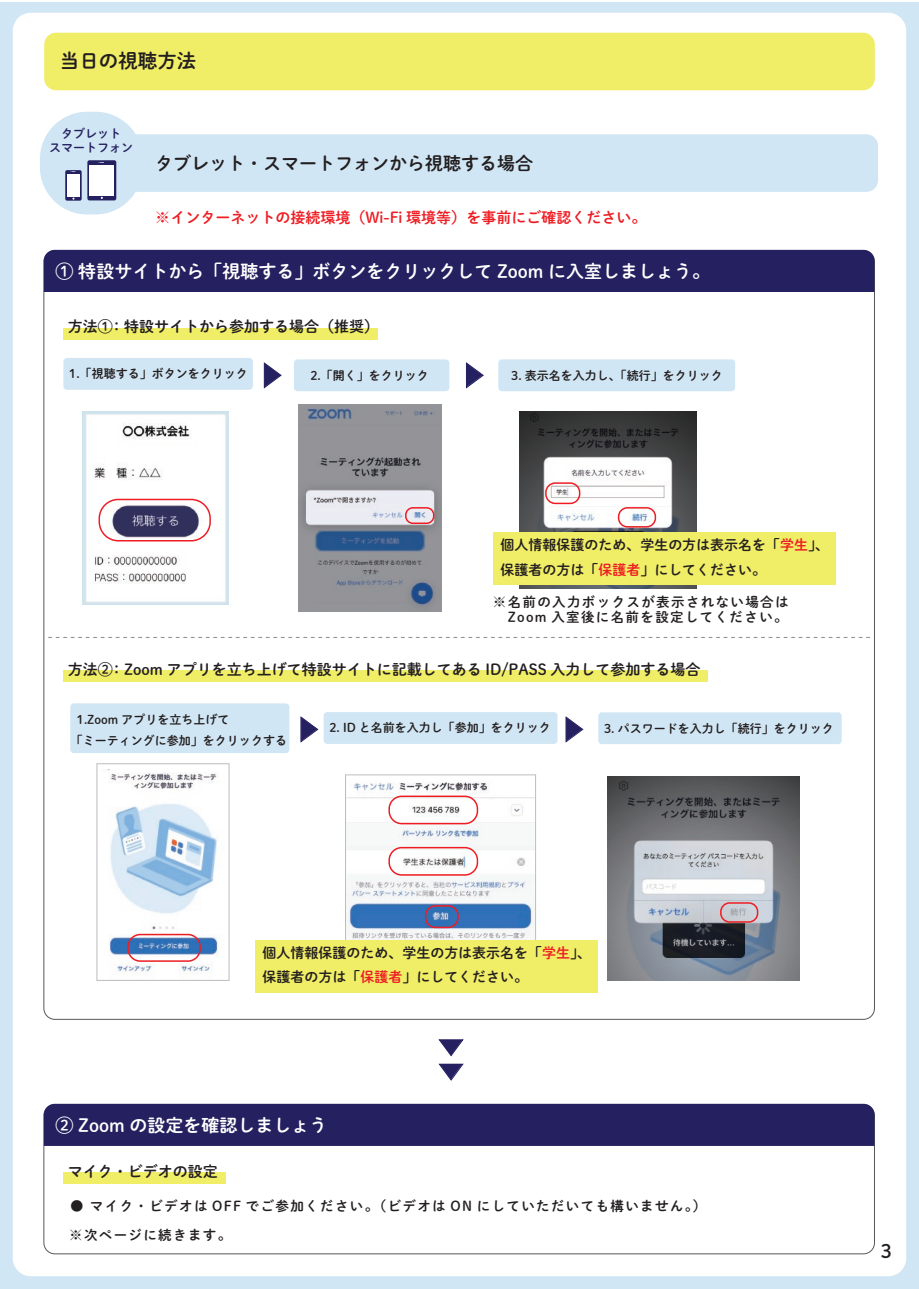
<style>
.page{position:relative;width:919px;height:1289px;background:#fff}
.page>*{position:absolute;margin:0;border:0;box-sizing:border-box;transform-origin:0 0}
.t1{font:25.65px "Koz Go Pr 6 N";color:#252161}
.t2{font:24.45px "Koz Go Pr 6 N";color:#252161}
.t3{font:19.5px "DNP Shuei M Go Std B";color:#231f20}
.t4{font:18.6px "DNP Shuei M Go Std B";color:#231f20}
.t5{font:18px "DNP Shuei M Go Std B";color:#fff}
.t6{font:18px "DNP Shuei M Go Std B";color:#231f20}
.t7{font:15px "DNP Shuei M Go Std B";color:#231f20}
.t8{font:15px "DNP Shuei M Go Std B";color:#ee1d23}
.t9{font:13.95px/24.5px "DNP Shuei M Go Std B";color:#231f20}
.t10{font:13.5px/14.7px "DNP Shuei M Go Std B";letter-spacing:.1em;color:#231f20}
.t11{font:12px/21px "DNP Shuei M Go Std B";color:#231f20}
.t12{font:12px/14.7px "DNP Shuei M Go Std B";color:#252161;text-align:center}
.s1{color:#ee1d23}
.s2{font-family:"Koz Go Pr 6 N";font-size:25.65px;color:#252161}
</style>
<div class="page">
<div style="left:0;top:2px;width:918px;height:1286px;background:#d1e6f4"></div>
<div style="left:13px;top:13px;width:893px;height:1263px;background:#fff;border-radius:18px"></div>
<div style="left:47px;top:134px;width:831px;height:58px;background:#d1e6f4;border-radius:12px"></div>
<div style="left:44px;top:250px;width:830px;height:42px;background:#252161"></div>
<div style="left:40px;top:112px;width:103px;height:102px;background:#d1e6f4;border-radius:47px"></div>
<svg style="left:87px;top:160px;width:29px;height:40px"></svg>
<div style="left:90px;top:165px;width:24px;height:30px;background:#fff"></div>
<img style="left:82px;top:411px;width:146px;height:193px">
<div style="left:98px;top:498px;width:113px;height:43px;border:2px solid #ee1d23;border-radius:19px"></div>
<img style="left:299px;top:404px;width:142px;height:207px">
<div style="left:405px;top:507px;width:29px;height:17px;border:2px solid #ee1d23;border-radius:7px"></div>
<svg style="left:466px;top:362px;width:18px;height:26px"></svg>
<svg style="left:263px;top:362px;width:19px;height:26px"></svg>
<svg style="left:65px;top:170px;width:17px;height:31px"></svg>
<div style="left:67px;top:174px;width:13px;height:22px;background:#fff"></div>
<div style="left:44px;top:33px;width:830px;height:57px;background:#f0ed67;border-radius:12px"></div>
<div style="left:63px;top:358px;width:190px;height:32px;background:#d1e6f4;border-radius:4px"></div>
<div style="left:294px;top:359px;width:155px;height:32px;background:#d1e6f4;border-radius:4px"></div>
<div style="left:498px;top:359px;width:237px;height:32px;background:#d1e6f4;border-radius:4px"></div>
<div style="left:44px;top:1103px;width:830px;height:42px;background:#252161"></div>
<svg style="left:438px;top:1039px;width:26px;height:17px"></svg>
<svg style="left:438px;top:1063px;width:26px;height:18px"></svg>
<img style="left:519px;top:411px;width:177px;height:177px">
<div style="left:493px;top:532px;width:342px;height:53px;background:#f0ed67"></div>
<svg style="left:300px;top:716px;width:19px;height:26px"></svg>
<div style="left:70px;top:703px;width:219px;height:50px;background:#d1e6f4;border-radius:4px"></div>
<img style="left:104px;top:769px;width:114px;height:203px">
<div style="left:97px;top:763px;width:132px;height:217px;border:1px solid #bcbdc0"></div>
<div style="left:127px;top:933px;width:74px;height:28px;border:2px solid #ee1d23;border-radius:12px"></div>
<img style="left:347px;top:782px;width:186px;height:158px">
<div style="left:388px;top:795px;width:90px;height:29px;border:2px solid #ee1d23;border-radius:13px"></div>
<div style="left:388px;top:846px;width:90px;height:29px;border:2px solid #ee1d23;border-radius:13px"></div>
<div style="left:345px;top:774px;width:190px;height:180px;border:1px solid #bcbdc0"></div>
<div style="left:323px;top:712px;width:234px;height:32px;background:#d1e6f4;border-radius:4px"></div>
<div style="left:545px;top:482px;width:35px;height:22px;border:2px solid #ee1d23;border-radius:9px"></div>
<div style="left:617px;top:507px;width:39px;height:20px;border:2px solid #ee1d23;border-radius:9px"></div>
<div style="left:425px;top:905px;width:34px;height:23px;border:2px solid #ee1d23;border-radius:10px"></div>
<svg style="left:565px;top:716px;width:19px;height:26px"></svg>
<img style="left:607px;top:776px;width:192px;height:204px">
<div style="left:598px;top:712px;width:243px;height:32px;background:#d1e6f4;border-radius:4px"></div>
<div style="left:63px;top:328px;width:314px;height:11px;background:#f0ed67"></div>
<div style="left:63px;top:670px;width:645px;height:12px;background:#f0ed67"></div>
<svg style="left:48px;top:637px;width:821px;height:1px"></svg>
<div style="left:720px;top:902px;width:38px;height:20px;border:2px solid #ee1d23;border-radius:9px"></div>
<div style="left:63px;top:1172px;width:163px;height:12px;background:#f0ed67"></div>
<div style="left:255px;top:940px;width:342px;height:52px;background:#f0ed67"></div>
<h3 class="t3" style="left:60px;top:47px;width:138px">当日の視聴方法</h3>
<p class="t12" style="left:49px;top:125px;width:85px">タブレット<br>スマートフォン</p>
<h3 class="t6" style="left:155px;top:150px;width:379px">タブレット・スマートフォンから視聴する場合</h3>
<p class="t8" style="left:155px;top:206px;width:492px">※インターネットの接続環境（Wi-Fi 環境等）を事前にご確認ください。</p>
<h3 class="t5" style="left:56px;top:257px;width:656px">① 特設サイトから「視聴する」ボタンをクリックして Zoom に入室しましょう。</h3>
<p class="t7" style="left:68px;top:315px;width:313px">方法①：特設サイトから参加する場合（推奨）</p>
<h1 class="t1" style="left:258px;top:361px;width:27px">▶</h1>
<h1 class="t1" style="left:460px;top:361px;width:27px">▶</h1>
<p class="t11" style="left:69px;top:363px;width:180px">1.「視聴する」ボタンをクリック</p>
<p class="t11" style="left:310px;top:364px;width:120px">2.「開く」をクリック</p>
<p class="t11" style="left:511px;top:364px;width:213px">3. 表示名を入力し、「続行」をクリック</p>
<p class="t9" style="left:500px;top:532px;width:330px">個人情報保護のため、学生の方は表示名を「<span class="s1">学生</span>」、保護者の方は「<span class="s1">保護者</span>」にしてください。</p>
<p class="t10" style="left:493px;top:594px;width:297px">※名前の入力ボックスが表示されない場合は　Zoom 入室後に名前を設定してください。</p>
<p class="t7" style="left:68px;top:658px;width:634px">方法②：Zoom アプリを立ち上げて特設サイトに記載してある ID/PASS 入力して参加する場合</p>
<p class="t11" style="left:71px;top:708px;width:217px;text-indent:6px">1.Zoom アプリを立ち上げて<br>「ミーティングに参加」をクリックする</p>
<p class="t11" style="left:329px;top:717px;width:505px">2. ID と名前を入力し「参加」をクリック <span class="s2">▶</span> 3. パスワードを入力し「続行」をクリック</p>
<h1 class="t1" style="left:295px;top:715px;width:27px">▶</h1>
<p class="t9" style="left:262px;top:940px;width:330px">個人情報保護のため、学生の方は表示名を「<span class="s1">学生</span>」、保護者の方は「<span class="s1">保護者</span>」にしてください。</p>
<h3 class="t5" style="left:56px;top:1111px;width:273px">② Zoom の設定を確認しましょう</h3>
<h2 class="t2" style="left:464px;top:1033px;width:50px;rotate:90deg">▶▶</h2>
<p class="t7" style="left:68px;top:1160px;width:151px">マイク・ビデオの設定</p>
<p class="t10" style="left:69px;top:1190px;width:638px;line-height:29.5px">● マイク・ビデオは OFF でご参加ください。（ビデオは ON にしていただいても構いません。）※次ページに続きます。</p>
<h3 class="t4" style="left:880px;top:1236px;width:12px">3</h3>
</div>
